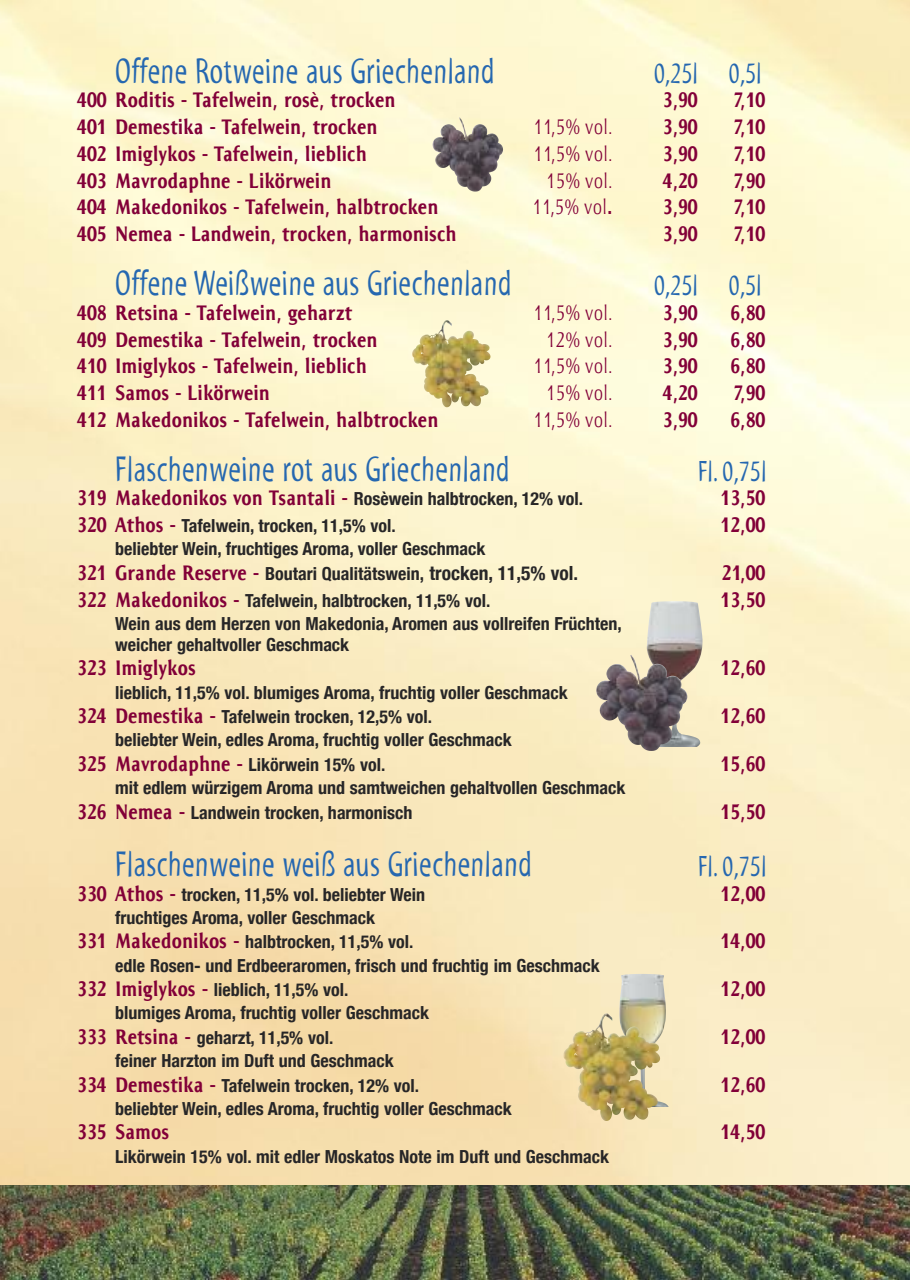
<style>
.page{position:relative;width:910px;height:1280px;background:#fff}
.page>*{position:absolute;margin:0;border:0;box-sizing:border-box;transform-origin:0 0}
.t1{font:36.3px "Myriad Std Tilt";letter-spacing:.01em;color:#2567b0;scale:.91 1}
.t2{font:29.7px "Myriad Std Tilt";letter-spacing:.01em;color:#2567b0;scale:.91 1}
.t3{font:900 21.6px "Resavska Sans ITC Std";color:#820038;scale:.83 1}
.t4{font:300 21.6px "Resavska Sans ITC Std";color:#820038;scale:.83 1}
.t5{font:700 condensed 18px/24.6px "Helvetica Neue";color:#272627}
.s1{font-weight:900}
.s2{font-family:"Resavska Sans ITC Std";font-weight:900;font-stretch:normal;font-size:21.6px;color:#820038}
.s3{font-size:19.5px}
</style>
<div class="page">
<img style="left:0;top:0;width:910px;height:1185px">
<img style="left:0;top:1185px;width:910px;height:95px">
<img style="left:617px;top:974px;width:52px;height:133px">
<img style="left:585px;top:1013px;width:75px;height:69px">
<img style="left:429px;top:320px;width:61px;height:55px">
<img style="left:647px;top:601px;width:55px;height:145px">
<img style="left:596px;top:655px;width:91px;height:96px">
<img style="left:433px;top:117px;width:70px;height:75px">
<h1 class="t1" style="left:115px;top:57px;width:419px">Offene Rotweine aus Griechenland</h1>
<h2 class="t2" style="left:654px;top:62px;width:120px">0,25l 0,5l</h2>
<p class="t3" style="left:77px;top:92px;width:385px">400 Roditis - Tafelwein, rosè, trocken</p>
<p class="t3" style="left:663px;top:92px;width:44px">3,90</p>
<p class="t3" style="left:733px;top:92px;width:40px">7,10</p>
<p class="t3" style="left:77px;top:118px;width:363px">401 Demestika - Tafelwein, trocken</p>
<p class="t4" style="left:533px;top:118px;width:97px">11,5% vol.</p>
<p class="t3" style="left:663px;top:118px;width:44px">3,90</p>
<p class="t3" style="left:733px;top:118px;width:40px">7,10</p>
<p class="t3" style="left:77px;top:145px;width:350px">402 Imiglykos - Tafelwein, lieblich</p>
<p class="t4" style="left:533px;top:145px;width:97px">11,5% vol.</p>
<p class="t3" style="left:663px;top:145px;width:44px">3,90</p>
<p class="t3" style="left:733px;top:145px;width:40px">7,10</p>
<p class="t3" style="left:77px;top:172px;width:308px">403 Mavrodaphne - Likörwein</p>
<p class="t4" style="left:546px;top:172px;width:82px">15% vol.</p>
<p class="t3" style="left:663px;top:172px;width:44px">4,20</p>
<p class="t3" style="left:733px;top:172px;width:40px">7,90</p>
<p class="t3" style="left:77px;top:199px;width:437px">404 Makedonikos - Tafelwein, halbtrocken</p>
<p class="t4" style="left:533px;top:199px;width:98px">11,5% vol<span class="s1">.</span></p>
<p class="t3" style="left:663px;top:199px;width:44px">3,90</p>
<p class="t3" style="left:733px;top:199px;width:40px">7,10</p>
<p class="t3" style="left:77px;top:225px;width:458px">405 Nemea - Landwein, trocken, harmonisch</p>
<p class="t3" style="left:663px;top:225px;width:44px">3,90</p>
<p class="t3" style="left:733px;top:225px;width:40px">7,10</p>
<h1 class="t1" style="left:115px;top:270px;width:437px">Offene Weißweine aus Griechenland</h1>
<h2 class="t2" style="left:654px;top:274px;width:120px">0,25l 0,5l</h2>
<p class="t3" style="left:77px;top:304px;width:333px">408 Retsina - Tafelwein, geharzt</p>
<p class="t4" style="left:533px;top:304px;width:97px">11,5% vol.</p>
<p class="t3" style="left:663px;top:304px;width:44px">3,90</p>
<p class="t3" style="left:730px;top:304px;width:44px">6,80</p>
<p class="t3" style="left:77px;top:331px;width:363px">409 Demestika - Tafelwein, trocken</p>
<p class="t4" style="left:546px;top:331px;width:82px">12% vol.</p>
<p class="t3" style="left:663px;top:331px;width:44px">3,90</p>
<p class="t3" style="left:730px;top:331px;width:44px">6,80</p>
<p class="t3" style="left:77px;top:358px;width:350px">410 Imiglykos - Tafelwein, lieblich</p>
<p class="t4" style="left:533px;top:358px;width:97px">11,5% vol.</p>
<p class="t3" style="left:663px;top:358px;width:44px">3,90</p>
<p class="t3" style="left:730px;top:358px;width:44px">6,80</p>
<p class="t3" style="left:77px;top:384px;width:234px">411 Samos - Likörwein</p>
<p class="t4" style="left:546px;top:384px;width:82px">15% vol.</p>
<p class="t3" style="left:663px;top:384px;width:44px">4,20</p>
<p class="t3" style="left:733px;top:384px;width:40px">7,90</p>
<p class="t3" style="left:77px;top:411px;width:437px">412 Makedonikos - Tafelwein, halbtrocken</p>
<p class="t4" style="left:533px;top:411px;width:97px">11,5% vol.</p>
<p class="t3" style="left:663px;top:411px;width:44px">3,90</p>
<p class="t3" style="left:730px;top:411px;width:44px">6,80</p>
<h1 class="t1" style="left:115px;top:455px;width:435px">Flaschenweine rot aus Griechenland</h1>
<h2 class="t2" style="left:698px;top:460px;width:76px">Fl. 0,75l</h2>
<p class="t5" style="left:77px;top:486px;width:507px"><span class="s2">319 Makedonikos von Tsantali -</span> Rosèwein halbtrocken, 12% vol.</p>
<p class="t3" style="left:721px;top:490px;width:55px">13,50</p>
<p class="t5" style="left:77px;top:513px;width:320px"><span class="s2">320 Athos -</span> Tafelwein, trocken, 11,5% vol.</p>
<p class="t3" style="left:721px;top:516px;width:55px">12,00</p>
<p class="t5" style="left:77px;top:536px;width:502px;text-indent:38px">beliebter Wein, fruchtiges Aroma, voller Geschmack<br><span class="s2">321 Grande Reserve -</span> Boutari Qualitätswein, <span class="s3">trocken, 11,5% vol.</span></p>
<p class="t3" style="left:722px;top:564px;width:54px">21,00</p>
<p class="t5" style="left:77px;top:588px;width:415px"><span class="s2">322 Makedonikos -</span> Tafelwein, halbtrocken, 11,5% vol.</p>
<p class="t3" style="left:721px;top:591px;width:55px">13,50</p>
<p class="t5" style="left:115px;top:613px;width:508px;line-height:21px">Wein aus dem Herzen von Makedonia, Aromen aus vollreifen Früchten, weicher gehaltvoller Geschmack</p>
<p class="t3" style="left:77px;top:660px;width:144px">323 Imiglykos</p>
<p class="t3" style="left:721px;top:660px;width:55px">12,60</p>
<p class="t5" style="left:77px;top:679px;width:492px;text-indent:38px">lieblich, 11,5% vol. blumiges Aroma, fruchtig voller Geschmack<br><span class="s2">324 Demestika -</span> Tafelwein trocken, 12,5% vol.</p>
<p class="t3" style="left:721px;top:707px;width:55px">12,60</p>
<p class="t5" style="left:77px;top:727px;width:436px;text-indent:38px">beliebter Wein, edles Aroma, fruchtig voller Geschmack<br><span class="s2">325 Mavrodaphne -</span> Likörwein 15% vol.</p>
<p class="t5" style="left:77px;top:775px;width:550px;text-indent:38px">mit edlem würzigem Aroma und samtweichen gehaltvollen Geschmack<br><span class="s2">326 Nemea -</span> Landwein trocken, harmonisch</p>
<p class="t3" style="left:721px;top:755px;width:55px">15,60</p>
<p class="t3" style="left:721px;top:803px;width:55px">15,50</p>
<h1 class="t1" style="left:115px;top:851px;width:460px">Flaschenweine weiß aus Griechenland</h1>
<h2 class="t2" style="left:698px;top:855px;width:76px">Fl. 0,75l</h2>
<p class="t5" style="left:77px;top:882px;width:349px"><span class="s2">330 Athos -</span> trocken, 11,5% vol. beliebter Wein</p>
<p class="t3" style="left:721px;top:885px;width:55px">12,00</p>
<p class="t5" style="left:77px;top:905px;width:338px;text-align:center">fruchtiges Aroma, voller Geschmack<br><span class="s2">331 Makedonikos -</span> halbtrocken, 11,5% vol.</p>
<p class="t3" style="left:721px;top:933px;width:55px">14,00</p>
<p class="t5" style="left:77px;top:952px;width:524px;text-indent:38px">edle Rosen- und Erdbeeraromen, frisch und fruchtig im Geschmack<br><span class="s2">332 Imiglykos -</span> lieblich, 11,5% vol.</p>
<p class="t5" style="left:77px;top:1000px;width:353px;text-indent:38px">blumiges Aroma, fruchtig voller Geschmack<br><span class="s2">333 Retsina -</span> geharzt, 11,5% vol.</p>
<p class="t5" style="left:77px;top:1048px;width:343px;text-indent:38px">feiner Harzton im Duft und Geschmack<br><span class="s2">334 Demestika -</span> Tafelwein trocken, 12% vol.</p>
<p class="t3" style="left:721px;top:980px;width:55px">12,00</p>
<p class="t3" style="left:721px;top:1028px;width:55px">12,00</p>
<p class="t3" style="left:721px;top:1076px;width:55px">12,60</p>
<p class="t5" style="left:115px;top:1096px;width:398px">beliebter Wein, edles Aroma, fruchtig voller Geschmack</p>
<p class="t3" style="left:77px;top:1124px;width:112px">335 Samos</p>
<p class="t3" style="left:721px;top:1124px;width:55px">14,50</p>
<p class="t5" style="left:115px;top:1143px;width:495px">Likörwein 15% vol. mit edler Moskatos Note im Duft und Geschmack</p>
</div>
